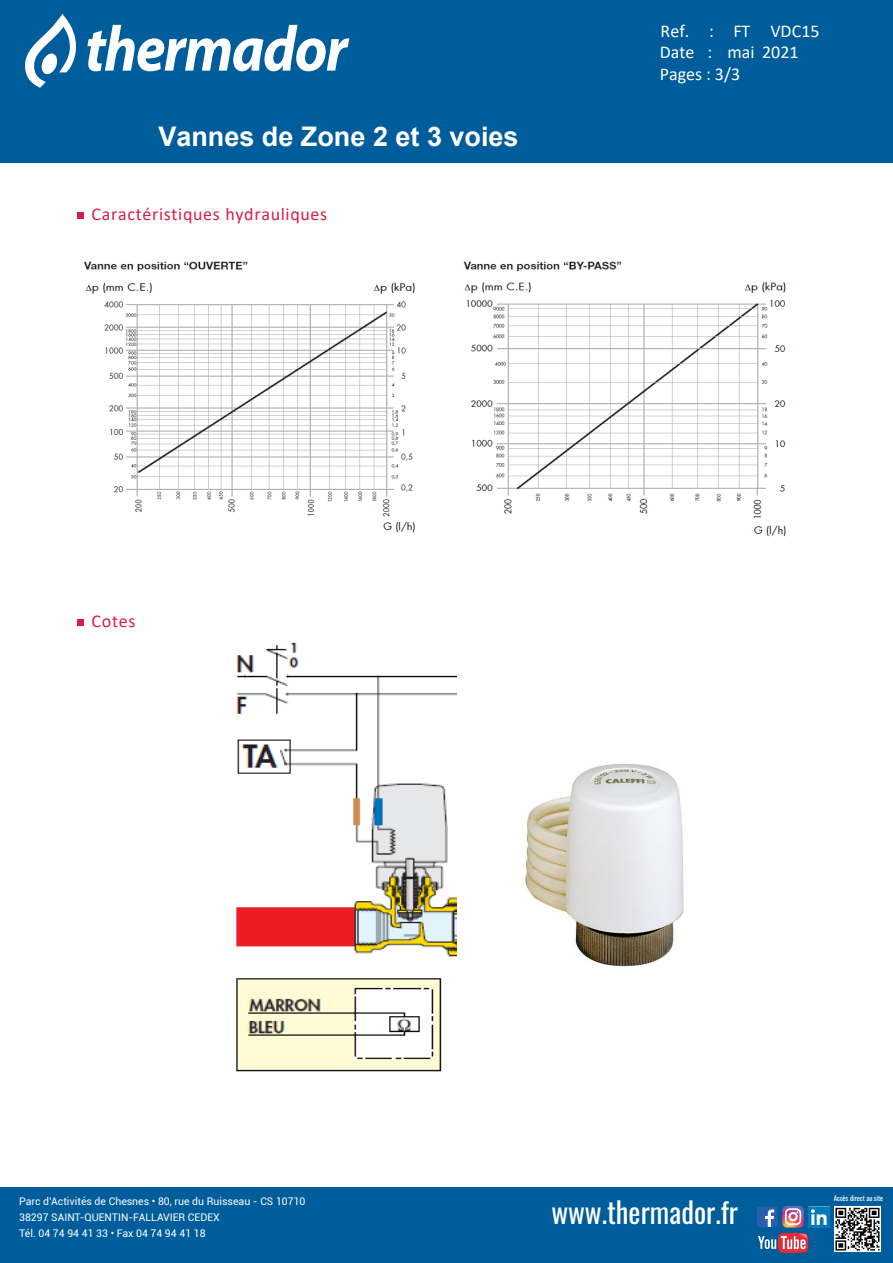
<style>
.page{position:relative;width:893px;height:1263px;background:#fff}
.page>*{position:absolute;margin:0;border:0;box-sizing:border-box;transform-origin:0 0}
.t1{font:28.5px "Oswald";color:#fff}
.t2{font:700 27px "Arial";color:#fff}
.t3{font:18px "Calibri";letter-spacing:.035em;color:#d91e47}
.t4{font:18px/21.6px "Calibri";color:#fff}
.t5{font:10.5px/15.6px "Roboto";color:#fff}
.t6{font:6.9px "Oswald";color:#fff}
</style>
<div class="page">
<div style="left:0;top:0;width:893px;height:162px;background:#005d9c"></div>
<div style="left:0;top:1187px;width:893px;height:76px;background:#005d9c"></div>
<img style="left:808px;top:1206px;width:21px;height:21px">
<svg style="left:758px;top:1233px;width:50px;height:20px"></svg>
<img style="left:835px;top:1206px;width:45px;height:45px">
<svg style="left:757px;top:1206px;width:47px;height:21px"></svg>
<div style="left:77px;top:212px;width:7px;height:6px;background:#d91e47"></div>
<div style="left:77px;top:619px;width:7px;height:6px;background:#d91e47"></div>
<svg style="left:87px;top:25px;width:262px;height:46px"></svg>
<svg style="left:25px;top:14px;width:51px;height:74px"></svg>
<img style="left:83px;top:261px;width:703px;height:276px">
<img style="left:236px;top:642px;width:221px;height:430px">
<img style="left:525px;top:763px;width:159px;height:204px">
<h2 class="t2" style="left:158px;top:117px;width:362px">Vannes de Zone 2 et 3 voies</h2>
<h3 class="t3" style="left:92px;top:202px;width:237px">Caractéristiques hydrauliques</h3>
<h3 class="t4" style="left:660px;top:20px;width:161px">Ref. : FT VDC15<br>Date : mai 2021<br>Pages : 3/3</h3>
<h3 class="t3" style="left:92px;top:609px;width:45px">Cotes</h3>
<p class="t5" style="left:19px;top:1193px;width:288px">Parc d’Activités de Chesnes • 80, rue du Ruisseau - CS 10710<br>38297 SAINT-QUENTIN-FALLAVIER CEDEX<br>Tél. 04 74 94 41 33 • Fax 04 74 94 41 18</p>
<h1 class="t1" style="left:551px;top:1187px;width:188px">www.thermador.fr</h1>
<p class="t6" style="left:834px;top:1192px;width:51px">Accès direct au site</p>
</div>
